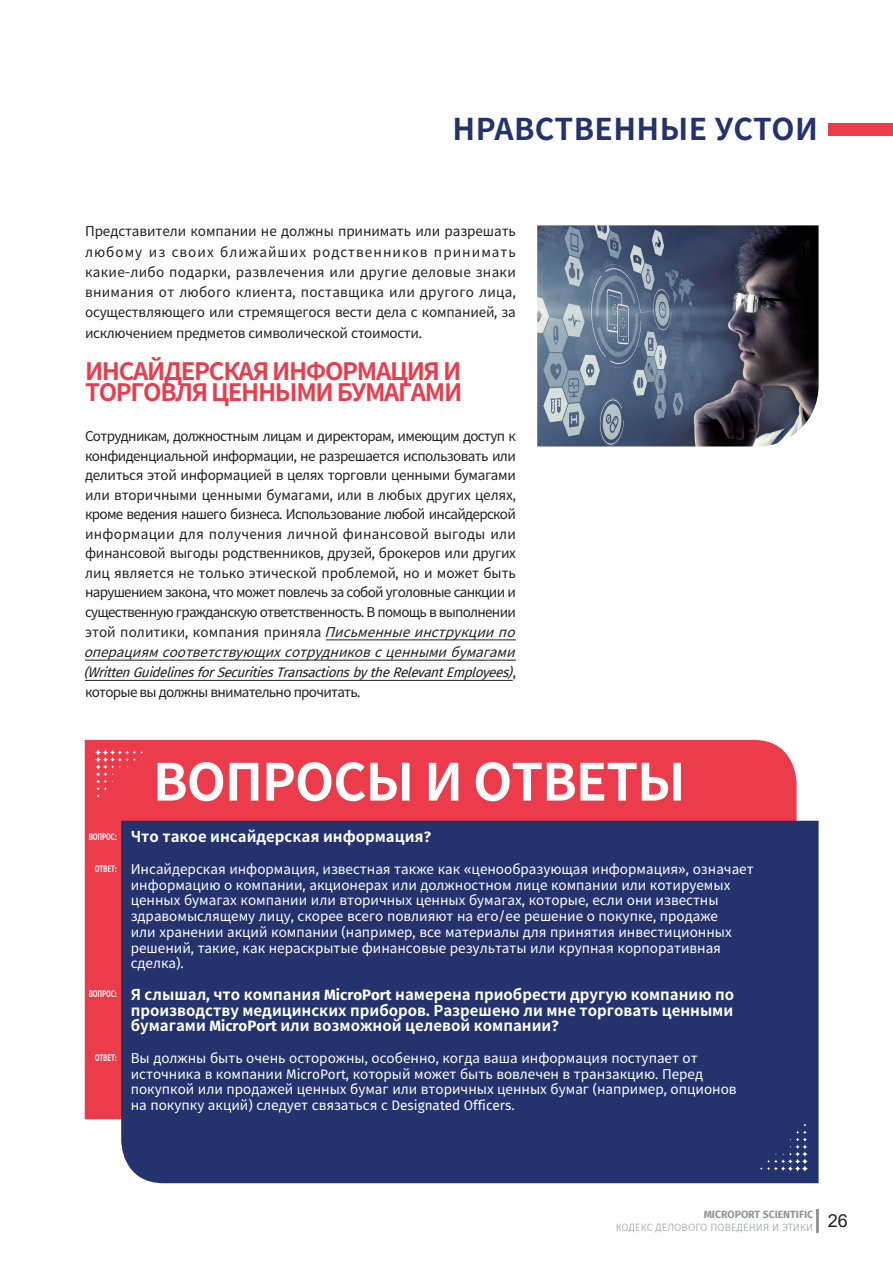
<style>
.page{position:relative;width:893px;height:1263px;background:#fff}
.page>*{position:absolute;margin:0;border:0;box-sizing:border-box;transform-origin:0 0}
.t1{font:700 51px "Noto Sans CJ Ktc";letter-spacing:-.02em;color:#fff}
.t2{font:700 30px "Noto Sans CJ Ktc";letter-spacing:.015em;color:#24326d}
.t3{font:700 24px/21.8px "Noto Sans CJ Ktc";letter-spacing:-.055em;color:#ec3c4b}
.t4{font:700 15px/15.8px "Noto Sans CJ Ktc";color:#fff;text-align:justify}
.t5{font:13.5px/15.8px "Noto Sans CJ Ktc";color:#fff}
.t6{font:13.5px/19.6px "Noto Sans CJ Ktc";letter-spacing:-.045em;color:#231f20}
.t7{font:13.5px/20.2px "Noto Sans CJ Ktc";letter-spacing:-.025em;color:#231f20;text-align:justify}
.t8{font:italic 13.5px "Fira Sans";color:#231f20}
.t9{font:13.5px "Noto Sans CJ Ktc";letter-spacing:-.055em;color:#231f20}
.t10{font:300 10.5px/12.8px "Fira Sans";letter-spacing:.01em;color:#939598}
.t11{font:700 9px "Noto Sans CJ Ktc";letter-spacing:-.02em;color:#fff;scale:.7 1}
.s1{font-family:"Fira Sans"}
.s2{font-style:italic}
.s3{font-style:normal}
.s4{font-weight:700}
</style>
<div class="page">
<div style="left:828px;top:124px;width:65px;height:12px;background:#ec3c4b"></div>
<hr style="left:816px;top:1209px;width:3px;height:23px;background:#939598">
<hr style="left:326px;top:639px;width:190px;height:1px;background:#231f20">
<hr style="left:85px;top:660px;width:431px;height:1px;background:#231f20">
<hr style="left:85px;top:680px;width:428px;height:1px;background:#231f20">
<img style="left:537px;top:225px;width:282px;height:221px">
<div style="left:85px;top:740px;width:712px;height:379px;background:#ec3c4b"></div>
<div style="left:121px;top:821px;width:698px;height:362px;background:#24326d"></div>
<svg style="left:95px;top:749px;width:48px;height:48px"></svg>
<svg style="left:760px;top:1123px;width:48px;height:48px"></svg>
<h2 class="t2" style="left:453px;top:112px;width:367px">НРАВСТВЕННЫЕ УСТОИ</h2>
<p class="t7" style="left:85px;top:222px;width:432px">Представители компании не должны принимать или разрешать любому из своих ближайших родственников принимать какие<span class="s1">-</span>либо подарки<span class="s1">,</span> развлечения или другие деловые знаки внимания от любого клиента<span class="s1">,</span> поставщика или другого лица<span class="s1">, </span>осуществляющего или стремящегося вести дела с компанией<span class="s1">,</span> за исключением предметов символической стоимости<span class="s1">.</span></p>
<h3 class="t3" style="left:85px;top:360px;width:379px">ИНСАЙДЕРСКАЯ ИНФОРМАЦИЯ И<br>ТОРГОВЛЯ ЦЕННЫМИ БУМАГАМИ</h3>
<p class="t6" style="left:84px;top:427px;width:443px">Сотрудникам<span class="s1">,</span> должностным лицам и директорам<span class="s1">,</span> имеющим доступ к конфиденциальной информации<span class="s1">,</span> не разрешается использовать или делиться этой информацией в целях торговли ценными бумагами или вторичными ценными бумагами<span class="s1">,</span> или в любых других целях<span class="s1">, </span>кроме ведения нашего бизнеса<span class="s1">.</span> Использование любой инсайдерской информации для получения личной финансовой выгоды или финансовой выгоды родственников<span class="s1">,</span> друзей<span class="s1">,</span> брокеров или других лиц является не только этической проблемой<span class="s1">,</span> но и может быть нарушением закона<span class="s1">,</span> что может повлечь за собой уголовные санкции и существенную гражданскую ответственность<span class="s1">.</span> В помощь в выполнении этой политики<span class="s1">,</span> компания приняла <span class="s2">Письменныеинструкциипо операциям соответствующих сотрудников с ценными бумагами</span></p>
<p class="t8" style="left:84px;top:662px;width:435px">(WrittenGuidelinesforSecuritiesTransactionsbytheRelevantEmployees)<span class="s3">,</span></p>
<p class="t9" style="left:85px;top:684px;width:277px">которые вы должны внимательно прочитать<span class="s1">.</span></p>
<p class="t11" style="left:89px;top:831px;width:41px">ВОПРОС<span class="s1">:</span></p>
<p class="t11" style="left:95px;top:864px;width:33px">ОТВЕТ<span class="s1">:</span></p>
<p class="t11" style="left:89px;top:989px;width:41px">ВОПРОС<span class="s1">:</span></p>
<p class="t11" style="left:95px;top:1053px;width:33px">ОТВЕТ<span class="s1">:</span></p>
<h1 class="t1" style="left:153px;top:753px;width:534px">ВОПРОСЫ И ОТВЕТЫ</h1>
<p class="t4" style="left:131px;top:829px;width:302px">Что такое инсайдерская информация<span class="s1">?</span></p>
<p class="t5" style="left:131px;top:861px;width:624px">Инсайдерская информация<span class="s1">,</span> известная также как <span class="s1">«</span>ценообразующая информация<span class="s1">»,</span> означает информацию о компании<span class="s1">,</span> акционерах или должностном лице компании или котируемых ценных бумагах компании или вторичных ценных бумагах<span class="s1">,</span> которые<span class="s1">,</span> если они известны здравомыслящему лицу<span class="s1">,</span> скорее всего повлияют на его<span class="s1">/</span>ее решение о покупке<span class="s1">,</span> продаже<br>или хранении акций компании <span class="s1">(</span>например<span class="s1">,</span> все материалы для принятия инвестиционных решений<span class="s1">,</span> такие<span class="s1">,</span> как нераскрытые финансовые результаты или крупная корпоративная сделка<span class="s1">).</span></p>
<p class="t4" style="left:131px;top:987px;width:605px">Я слышал<span class="s1">,</span> что компания <span class="s1">MicroPort</span> намерена приобрести другую компанию по производству медицинских приборов<span class="s1">.</span> Разрешено ли мне торговать ценными бумагами <span class="s1">MicroPort</span> или возможной целевой компании<span class="s1">?</span></p>
<p class="t5" style="left:131px;top:1050px;width:607px">Вы должны быть очень осторожны<span class="s1">,</span> особенно<span class="s1">,</span> когда ваша информация поступает от источника в компании <span class="s1">MicroPort,</span> который может быть вовлечен в транзакцию<span class="s1">.</span> Перед покупкой или продажей ценных бумаг или вторичных ценных бумаг <span class="s1">(</span>например<span class="s1">,</span> опционов на покупку акций<span class="s1">)</span> следует связаться с <span class="s1">Designated Officers.</span></p>
<p class="t10" style="left:616px;top:1208px;width:233px;text-indent:88px"><span class="s4">MICROPORT SCIENTIFIC<br></span>КОДЕКС ДЕЛОВОГО ПОВЕДЕНИЯ И ЭТИКИ <sup>26</sup></p>
</div>
